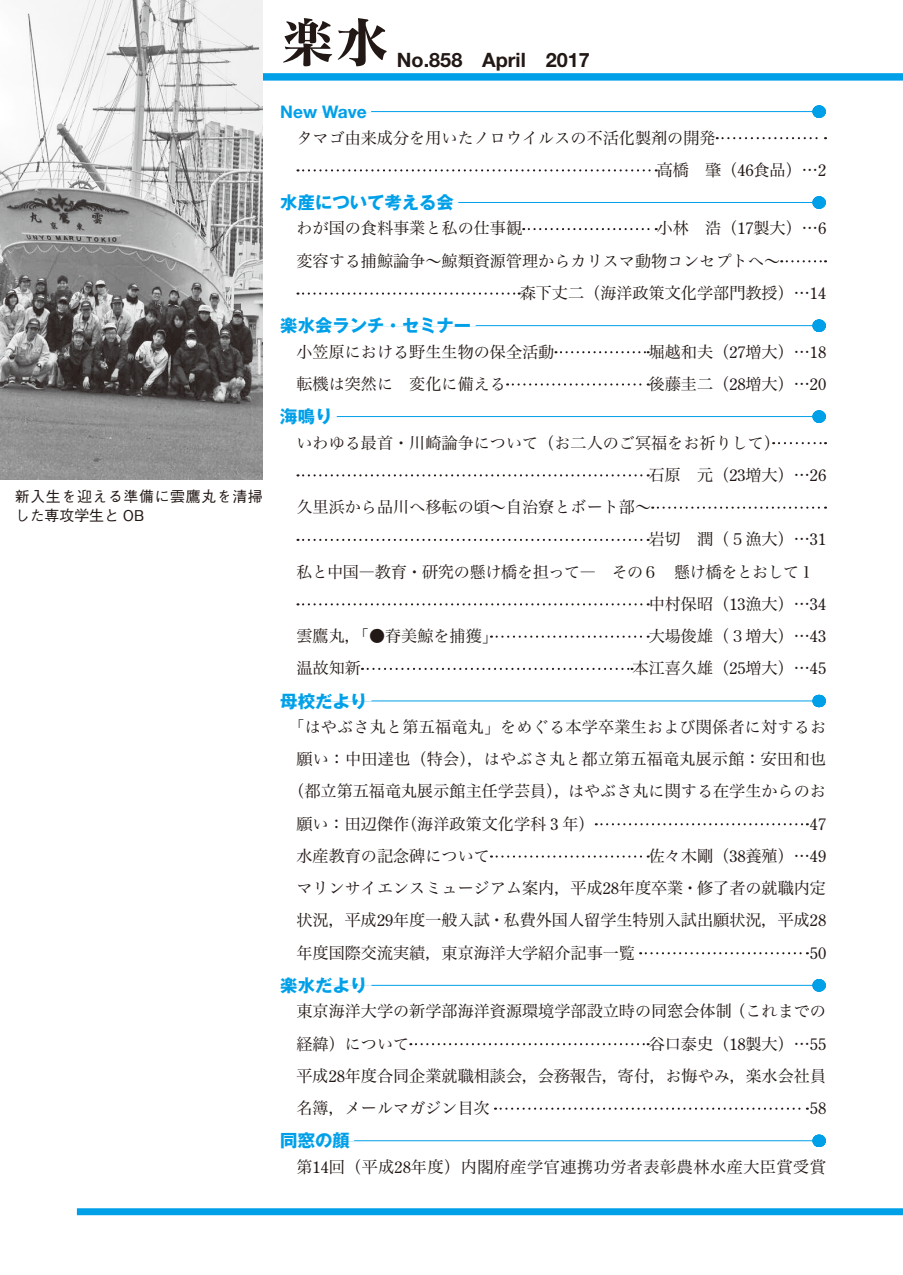
<style>
.page{position:relative;width:903px;height:1275px;background:#fff}
.page>*{position:absolute;margin:0;border:0;box-sizing:border-box;transform-origin:0 0}
.t1{font:54.6px "Matisse Pro B";color:#221815}
.t2{font:700 19.78px "Helvetica Neue LT Std";color:#221815}
.t3{font:700 17.32px "Gothic MB101 Pr 6";color:#00a0e9}
.t4{font:700 17.32px "Helvetica Neue LT Std";color:#00a0e9}
.t5{font:16.1px/32.2px "Hira Min Pro W3";color:#221815}
.t6{font:16.1px "Hira Min Pro W3";letter-spacing:.03em;color:#221815}
.t7{font:16.1px "Hira Min Pro W3";letter-spacing:-.03em;color:#221815}
.t8{font:16.1px "Century Old Style Std";color:#221815}
.t9{font:500 14.88px/18.6px "Gothic BBB Pr 6";letter-spacing:.045em;color:#221815}
.s1{font-family:"Century Old Style Std"}
</style>
<div class="page">
<div style="left:77px;top:73px;width:826px;height:8px;background:#00a0e9"></div>
<div style="left:77px;top:1208px;width:826px;height:7px;background:#00a0e9"></div>
<svg style="left:818px;top:105px;width:2px;height:13px"></svg>
<hr style="left:285px;top:111px;width:540px;height:1px;background:#00a0e9">
<div style="left:280px;top:107px;width:91px;height:5px;background:#fff"></div>
<svg style="left:818px;top:196px;width:2px;height:13px"></svg>
<hr style="left:285px;top:202px;width:540px;height:1px;background:#00a0e9">
<div style="left:280px;top:198px;width:178px;height:5px;background:#fff"></div>
<svg style="left:818px;top:319px;width:2px;height:13px"></svg>
<hr style="left:285px;top:325px;width:540px;height:1px;background:#00a0e9">
<div style="left:280px;top:321px;width:196px;height:5px;background:#fff"></div>
<svg style="left:818px;top:410px;width:2px;height:13px"></svg>
<hr style="left:285px;top:416px;width:540px;height:1px;background:#00a0e9">
<div style="left:280px;top:412px;width:57px;height:5px;background:#fff"></div>
<svg style="left:818px;top:695px;width:2px;height:12px"></svg>
<hr style="left:285px;top:701px;width:540px;height:1px;background:#00a0e9">
<svg style="left:818px;top:979px;width:2px;height:13px"></svg>
<hr style="left:285px;top:985px;width:540px;height:1px;background:#00a0e9">
<div style="left:280px;top:981px;width:91px;height:5px;background:#fff"></div>
<svg style="left:818px;top:1134px;width:2px;height:13px"></svg>
<hr style="left:285px;top:1140px;width:540px;height:1px;background:#00a0e9">
<div style="left:280px;top:1136px;width:74px;height:5px;background:#fff"></div>
<svg style="left:717px;top:137px;width:109px;height:2px"></svg>
<svg style="left:297px;top:169px;width:360px;height:2px"></svg>
<svg style="left:523px;top:228px;width:134px;height:2px"></svg>
<svg style="left:781px;top:260px;width:45px;height:2px"></svg>
<svg style="left:297px;top:292px;width:223px;height:3px"></svg>
<svg style="left:555px;top:351px;width:94px;height:2px"></svg>
<svg style="left:507px;top:383px;width:142px;height:3px"></svg>
<svg style="left:773px;top:442px;width:53px;height:2px"></svg>
<svg style="left:297px;top:474px;width:352px;height:2px"></svg>
<svg style="left:652px;top:507px;width:174px;height:2px"></svg>
<svg style="left:297px;top:539px;width:352px;height:2px"></svg>
<svg style="left:297px;top:603px;width:352px;height:2px"></svg>
<svg style="left:491px;top:636px;width:158px;height:2px"></svg>
<svg style="left:362px;top:668px;width:270px;height:2px"></svg>
<svg style="left:596px;top:823px;width:212px;height:2px"></svg>
<svg style="left:491px;top:855px;width:158px;height:3px"></svg>
<svg style="left:640px;top:952px;width:168px;height:2px"></svg>
<svg style="left:410px;top:1043px;width:239px;height:2px"></svg>
<svg style="left:495px;top:1108px;width:313px;height:2px"></svg>
<img style="left:0;top:0;width:263px;height:479px">
<p class="t9" style="left:15px;top:487px;width:249px">新入生を迎える準備に雲鷹丸を清掃した専攻学生と OB</p>
<h1 class="t1" style="left:280px;top:7px;width:111px">楽水</h1>
<p class="t2" style="left:397px;top:48px;width:194px">No.858 April 2017</p>
<p class="t4" style="left:280px;top:101px;width:88px">New Wave</p>
<p class="t5" style="left:657px;top:120px;width:171px;text-indent:-360px">タマゴ由来成分を用いたノロウイルスの不活化製剤の開発<br>高橋 肇（<span class="s1">46</span>食品）…<span class="s1">2</span></p>
<p class="t3" style="left:280px;top:188px;width:175px">水産について考える会</p>
<p class="t5" style="left:296px;top:211px;width:227px">わが国の食料事業と私の仕事観</p>
<p class="t5" style="left:657px;top:211px;width:171px">小林 浩（<span class="s1">17</span>製大）…<span class="s1">6</span></p>
<p class="t5" style="left:296px;top:243px;width:485px">変容する捕鯨論争～鯨類資源管理からカリスマ動物コンセプトへ～</p>
<p class="t5" style="left:520px;top:275px;width:308px">森下丈二（海洋政策文化学部門教授）…<span class="s1">14</span></p>
<p class="t3" style="left:280px;top:311px;width:192px">楽水会ランチ・セミナー</p>
<p class="t5" style="left:296px;top:334px;width:259px">小笠原における野生生物の保全活動</p>
<p class="t5" style="left:649px;top:334px;width:179px">堀越和夫（<span class="s1">27</span>増大）…<span class="s1">18</span></p>
<p class="t5" style="left:296px;top:366px;width:211px">転機は突然に 変化に備える</p>
<p class="t5" style="left:649px;top:366px;width:179px">後藤圭二（<span class="s1">28</span>増大）…<span class="s1">20</span></p>
<p class="t3" style="left:280px;top:402px;width:54px">海鳴り</p>
<p class="t5" style="left:296px;top:425px;width:485px">いわゆる最首・川崎論争について（お二人のご冥福をお祈りして）</p>
<p class="t5" style="left:649px;top:457px;width:179px">石原 元（<span class="s1">23</span>増大）…<span class="s1">26</span></p>
<p class="t5" style="left:296px;top:489px;width:356px">久里浜から品川へ移転の頃～自治寮とボート部～</p>
<p class="t5" style="left:649px;top:522px;width:179px">岩切 潤（５漁大）…<span class="s1">31</span></p>
<p class="t7" style="left:296px;top:558px;width:520px">私と中国―教育・研究の懸け橋を担って― その６ 懸け橋をとおして１</p>
<p class="t5" style="left:649px;top:586px;width:179px">中村保昭（<span class="s1">13</span>漁大）…<span class="s1">34</span></p>
<p class="t5" style="left:296px;top:618px;width:203px">雲鷹丸，「●脊美鯨を捕獲」</p>
<p class="t5" style="left:649px;top:618px;width:179px">大場俊雄（３増大）…<span class="s1">43</span></p>
<p class="t5" style="left:296px;top:651px;width:66px">温故知新</p>
<p class="t5" style="left:632px;top:651px;width:195px">本江喜久雄（<span class="s1">25</span>増大）…<span class="s1">45</span></p>
<p class="t3" style="left:280px;top:687px;width:88px">母校だより</p>
<p class="t5" style="left:288px;top:709px;width:539px">「はやぶさ丸と第五福竜丸」をめぐる本学卒業生および関係者に対するお</p>
<p class="t5" style="left:296px;top:742px;width:531px">願い：中田達也（特会），はやぶさ丸と都立第五福竜丸展示館：安田和也</p>
<p class="t5" style="left:288px;top:774px;width:539px">（都立第五福竜丸展示館主任学芸員），はやぶさ丸に関する在学生からのお</p>
<p class="t5" style="left:296px;top:806px;width:300px">願い：田辺傑作（海洋政策文化学科 <span class="s1">3</span> 年）</p>
<p class="t8" style="left:810px;top:813px;width:18px">47</p>
<p class="t5" style="left:296px;top:838px;width:195px">水産教育の記念碑について</p>
<p class="t5" style="left:296px;top:838px;width:531px;text-align:justify;text-indent:352px">佐々木剛（<span class="s1">38</span>養殖）…<span class="s1">49</span>マリンサイエンスミュージアム案内，平成<span class="s1">28</span>年度卒業・修了者の就職内定状況，平成<span class="s1">29</span>年度一般入試・私費外国人留学生特別入試出願状況，平成<span class="s1">28</span>年度国際交流実績，東京海洋大学紹介記事一覧</p>
<p class="t8" style="left:810px;top:942px;width:18px">50</p>
<p class="t3" style="left:280px;top:971px;width:88px">楽水だより</p>
<p class="t5" style="left:296px;top:994px;width:531px">東京海洋大学の新学部海洋資源環境学部設立時の同窓会体制（これまでの経緯）について</p>
<p class="t5" style="left:296px;top:1026px;width:531px;text-align:justify;text-indent:352px">谷口泰史（<span class="s1">18</span>製大）…<span class="s1">55</span>平成<span class="s1">28</span>年度合同企業就職相談会，会務報告，寄付，お悔やみ，楽水会社員名簿，メールマガジン目次</p>
<p class="t8" style="left:810px;top:1098px;width:18px">58</p>
<p class="t3" style="left:280px;top:1126px;width:71px">同窓の顔</p>
<p class="t6" style="left:296px;top:1153px;width:531px">第<span class="s1">14</span>回（平成<span class="s1">28</span>年度）内閣府産学官連携功労者表彰農林水産大臣賞受賞</p>
</div>
